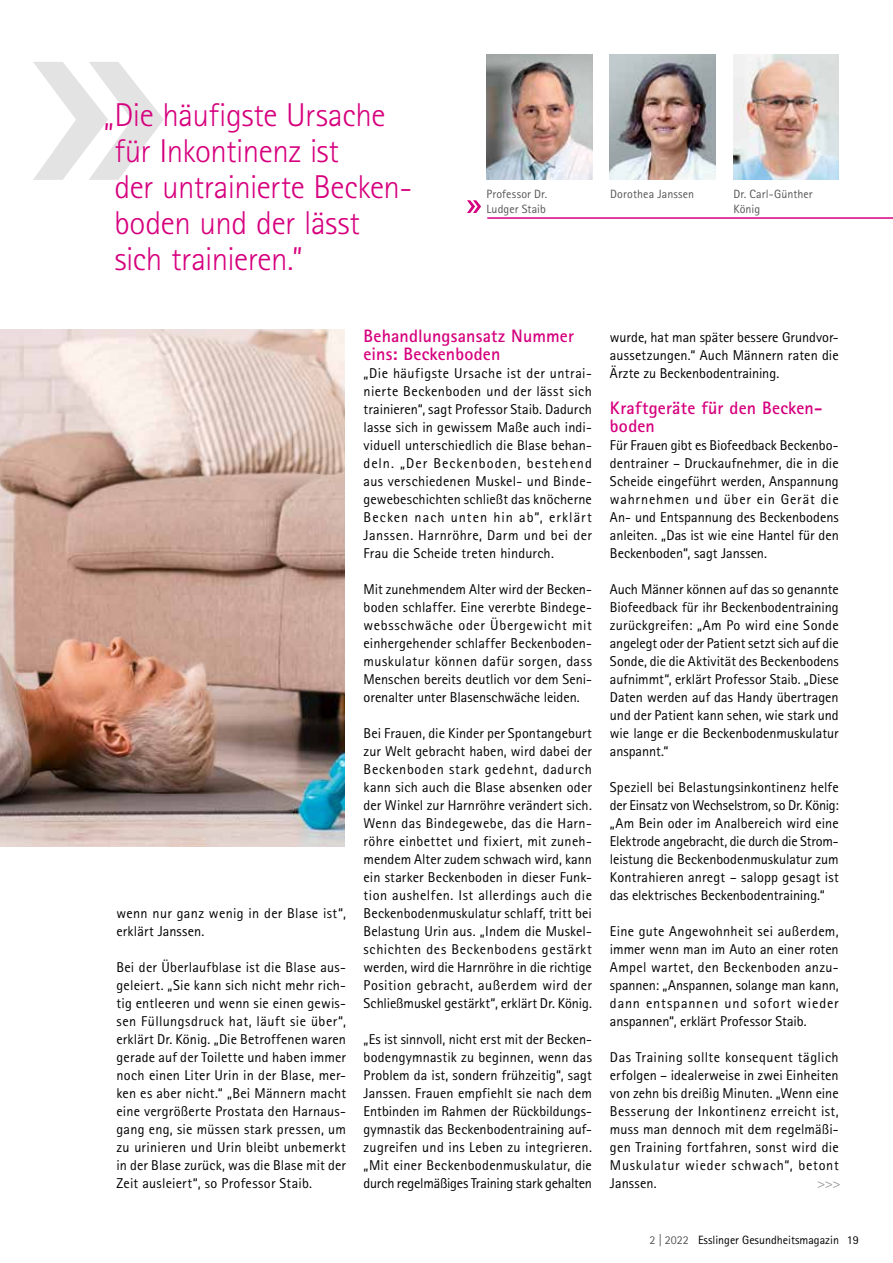
<style>
.page{position:relative;width:893px;height:1263px;background:#fff}
.page>*{position:absolute;margin:0;border:0;box-sizing:border-box;transform-origin:0 0}
.t1{font:300 33px/36px "Rotis Sans Serif Pro";letter-spacing:-.015em;color:#d6007e}
.t2{font:700 18px/18px "Rotis Sans Serif Pro";letter-spacing:.01em;color:#d6007e}
.t3{font:14.25px/18px "Rotis Sans Serif Pro";letter-spacing:.005em;color:#000;text-align:justify}
.t4{font:14.25px "Rotis Sans Serif Pro";color:#9c9c9d}
.t5{font:12px/15px "Rotis Sans Serif Pro";letter-spacing:.01em;color:#565655}
.t6{font:12px "Rotis Sans Serif Pro";color:#000}
.s1{color:#565655}
</style>
<div class="page">
<img style="left:610px;top:54px;width:106px;height:126px">
<img style="left:0;top:330px;width:345px;height:516px">
<svg style="left:467px;top:200px;width:14px;height:13px"></svg>
<hr style="left:487px;top:217px;width:406px;height:2px;background:#d6007e">
<img style="left:486px;top:54px;width:106px;height:126px">
<img style="left:733px;top:54px;width:106px;height:126px">
<svg style="left:33px;top:62px;width:131px;height:118px"></svg>
<h1 class="t1" style="left:114px;top:97px;width:300px;text-indent:-11px">„Die häufigste Ursache für Inkontinenz ist<br>der untrainierte Becken&shy;boden und der lässt sich trainieren.”</h1>
<p class="t5" style="left:486px;top:186px;width:62px">Professor Dr.</p>
<p class="t5" style="left:610px;top:186px;width:86px">Dorothea Janssen</p>
<p class="t5" style="left:486px;top:201px;width:61px">Ludger Staib</p>
<p class="t5" style="left:733px;top:186px;width:81px">Dr. Carl-Günther<br>König</p>
<p class="t3" style="left:117px;top:904px;width:231px">wenn nur ganz wenig in der Blase ist“, erklärt Janssen.</p>
<p class="t3" style="left:117px;top:958px;width:231px">Bei der Überlaufblase ist die Blase aus&shy;geleiert. „Sie kann sich nicht mehr rich&shy;tig entleeren und wenn sie einen gewis&shy;sen Füllungsdruck hat, läuft sie über“, erklärt Dr. König. „Die Betroffenen waren gerade auf der Toilette und haben immer noch einen Liter Urin in der Blase, mer&shy;ken es aber nicht.“ „Bei Männern macht eine vergrößerte Prostata den Harnaus&shy;gang eng, sie müssen stark pressen, um zu urinieren und Urin bleibt unbemerkt in der Blase zurück, was die Blase mit der Zeit ausleiert“, so Professor Staib.</p>
<p class="t2" style="left:364px;top:327px;width:212px">Behandlungsansatz Nummer eins: Beckenboden</p>
<p class="t3" style="left:364px;top:364px;width:230px">„Die häufigste Ursache ist der untrai&shy;nierte Beckenboden und der lässt sich trainieren“, sagt Professor Staib. Dadurch lasse sich in gewissem Maße auch indi&shy;viduell unterschiedlich die Blase behan&shy;deln. „Der Beckenboden, bestehend aus verschiedenen Muskel- und Binde&shy;gewebeschichten schließt das knöcherne Becken nach unten hin ab“, erklärt Janssen. Harnröhre, Darm und bei der Frau die Scheide treten hindurch.</p>
<p class="t3" style="left:364px;top:580px;width:230px">Mit zunehmendem Alter wird der Becken&shy;boden schlaffer. Eine vererbte Bindege&shy;websschwäche oder Übergewicht mit einhergehender schlaffer Beckenboden&shy;muskulatur können dafür sorgen, dass Menschen bereits deutlich vor dem Seni&shy;orenalter unter Blasenschwäche leiden.</p>
<p class="t3" style="left:364px;top:724px;width:230px">Bei Frauen, die Kinder per Spontangeburt zur Welt gebracht haben, wird dabei der Beckenboden stark gedehnt, dadurch kann sich auch die Blase absenken oder der Winkel zur Harnröhre verändert sich.<br>Wenn das Bindegewebe, das die Harn&shy;röhre einbettet und fixiert, mit zuneh&shy;mendem Alter zudem schwach wird, kann ein starker Beckenboden in dieser Funk&shy;tion aushelfen. Ist allerdings auch die Beckenbodenmuskulatur schlaff, tritt bei Belastung Urin aus. „Indem die Muskel&shy;schichten des Beckenbodens gestärkt werden, wird die Harnröhre in die richtige Position gebracht, außerdem wird der Schließmuskel gestärkt“, erklärt Dr. König.</p>
<p class="t3" style="left:364px;top:1030px;width:230px">„Es ist sinnvoll, nicht erst mit der Becken&shy;bodengymnastik zu beginnen, wenn das Problem da ist, sondern frühzeitig“, sagt Janssen. Frauen empfiehlt sie nach dem Entbinden im Rahmen der Rückbildungs&shy;gymnastik das Beckenbodentraining auf&shy;zugreifen und ins Leben zu integrieren. „Mit einer Beckenbodenmuskulatur, die durch regelmäßiges Training stark gehalten</p>
<p class="t3" style="left:610px;top:328px;width:230px">wurde, hat man später bessere Grundvor&shy;aussetzungen.“ Auch Männern raten die Ärzte zu Beckenbodentraining.</p>
<p class="t2" style="left:610px;top:399px;width:214px">Kraftgeräte für den Becken&shy;boden</p>
<p class="t3" style="left:610px;top:436px;width:230px">Für Frauen gibt es Biofeedback Beckenbo&shy;dentrainer – Druckaufnehmer, die in die Scheide eingeführt werden, Anspannung wahrnehmen und über ein Gerät die An- und Entspannung des Beckenbodens anleiten. „Das ist wie eine Hantel für den Beckenboden“, sagt Janssen.</p>
<p class="t3" style="left:610px;top:580px;width:230px">Auch Männer können auf das so genannte Biofeedback für ihr Beckenbodentraining zurückgreifen: „Am Po wird eine Sonde angelegt oder der Patient setzt sich auf die Sonde, die die Aktivität des Beckenbodens aufnimmt“, erklärt Professor Staib. „Diese Daten werden auf das Handy übertragen und der Patient kann sehen, wie stark und wie lange er die Beckenbodenmuskulatur anspannt.“</p>
<p class="t3" style="left:610px;top:778px;width:230px">Speziell bei Belastungsinkontinenz helfe der Einsatz von Wechselstrom, so Dr. König: „Am Bein oder im Analbereich wird eine Elektrode angebracht, die durch die Strom&shy;leistung die Beckenbodenmuskulatur zum Kontrahieren anregt – salopp gesagt ist das elektrisches Beckenbodentraining.“</p>
<p class="t3" style="left:610px;top:922px;width:230px">Eine gute Angewohnheit sei außerdem, immer wenn man im Auto an einer roten Ampel wartet, den Beckenboden anzu&shy;spannen: „Anspannen, solange man kann, dann entspannen und sofort wieder anspannen“, erklärt Professor Staib.</p>
<p class="t3" style="left:610px;top:1048px;width:230px">Das Training sollte konsequent täglich erfolgen – idealerweise in zwei Einheiten von zehn bis dreißig Minuten. „Wenn eine Besserung der Inkontinenz erreicht ist, muss man dennoch mit dem regelmäßi&shy;gen Training fortfahren, sonst wird die Muskulatur wieder schwach“, betont Janssen.</p>
<p class="t4" style="left:817px;top:1175px;width:25px">&gt;&gt;&gt;</p>
<p class="t6" style="left:650px;top:1232px;width:211px"><span class="s1">2 | 2022</span> Esslinger Gesundheitsmagazin 19</p>
</div>
